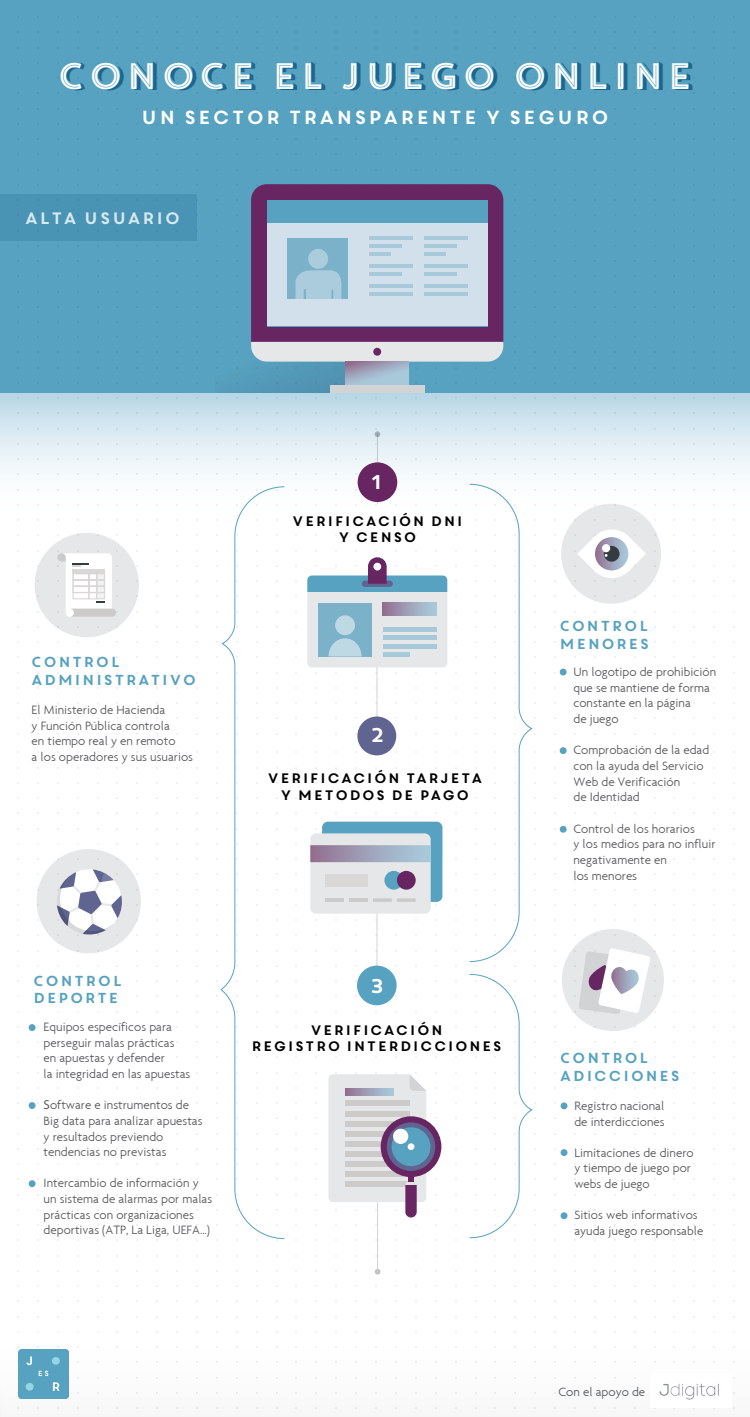
<style>
.page{position:relative;width:750px;height:1417px;background:#fff}
.page>*{position:absolute;margin:0;border:0;box-sizing:border-box;transform-origin:0 0}
.t1{font:36.81px "Core Circus 2 D In";color:#fff}
.t2{font:19.94px "Core Circus";color:#fff}
.t3{font:18.94px "Core Circus";color:#fff}
.t4{font:16.5px "Core Circus";color:#fff}
.t5{font:14.5px/17.4px "Core Circus";color:#57a2c0}
.t6{font:13.75px/16.5px "Core Circus";color:#000;text-align:center}
.t7{font:300 13.06px/15.6px "Agenda";color:#58595b}
.s1{font-family:"Myriad Pro";font-weight:400}
</style>
<div class="page">
<div style="left:0;top:393px;width:750px;height:126px;background:linear-gradient(to bottom,#c0dbe9,#fff)"></div>
<div style="left:0;top:0;width:750px;height:393px;background:#57a2c0"></div>
<div style="left:216px;top:265px;width:183px;height:127px;background:linear-gradient(to bottom,#58a4c2,#569cba)"></div>
<hr style="left:377px;top:433px;width:1px;height:71px;background:#d1d3d4">
<hr style="left:377px;top:660px;width:1px;height:71px;background:#d1d3d4">
<hr style="left:377px;top:913px;width:1px;height:70px;background:#d1d3d4">
<svg style="left:251px;top:184px;width:252px;height:177px;background:#895e8a"></svg>
<div style="left:267px;top:200px;width:221px;height:126px;background:#57a2c0"></div>
<svg style="left:346px;top:361px;width:63px;height:24px;background:#a2afc4"></svg>
<div style="left:330px;top:385px;width:95px;height:8px;background:#d1d3d4"></div>
<div style="left:373px;top:348px;width:8px;height:8px;background:#672562;border-radius:50%"></div>
<div style="left:267px;top:224px;width:221px;height:102px;background:#d1e0ea"></div>
<svg style="left:326px;top:298px;width:22px;height:1px"></svg>
<div style="left:288px;top:238px;width:60px;height:60px;background:#7bb1c9"></div>
<hr style="left:370px;top:236px;width:43px;height:4px;background:#a8c9da">
<hr style="left:370px;top:244px;width:32px;height:4px;background:#a8c9da">
<hr style="left:370px;top:252px;width:21px;height:4px;background:#a8c9da">
<hr style="left:370px;top:264px;width:43px;height:4px;background:#a8c9da">
<hr style="left:370px;top:272px;width:32px;height:4px;background:#a8c9da">
<hr style="left:370px;top:284px;width:43px;height:4px;background:#a8c9da">
<hr style="left:370px;top:292px;width:43px;height:4px;background:#a8c9da">
<hr style="left:425px;top:236px;width:43px;height:4px;background:#a8c9da">
<hr style="left:425px;top:244px;width:32px;height:4px;background:#a8c9da">
<hr style="left:425px;top:252px;width:21px;height:4px;background:#a8c9da">
<hr style="left:425px;top:264px;width:43px;height:4px;background:#a8c9da">
<hr style="left:425px;top:272px;width:32px;height:4px;background:#a8c9da">
<hr style="left:425px;top:284px;width:43px;height:4px;background:#a8c9da">
<hr style="left:425px;top:292px;width:43px;height:4px;background:#a8c9da">
<svg style="left:296px;top:270px;width:46px;height:28px"></svg>
<div style="left:308px;top:249px;width:20px;height:20px;background:#aaccdc;border-radius:50%"></div>
<div style="left:358px;top:462px;width:39px;height:40px;background:#672562;border-radius:50%"></div>
<div style="left:357px;top:716px;width:39px;height:39px;background:#5f6491;border-radius:50%"></div>
<div style="left:357px;top:965px;width:40px;height:40px;background:#57a2c0;border-radius:50%"></div>
<svg style="left:375px;top:428px;width:5px;height:9px"></svg>
<svg style="left:375px;top:1269px;width:5px;height:5px"></svg>
<svg style="left:322px;top:821px;width:120px;height:85px;background:#65a9c5"></svg>
<svg style="left:310px;top:828px;width:121px;height:85px;background:#d9e0e4"></svg>
<hr style="left:325px;top:898px;width:19px;height:4px;background:#cccbca">
<hr style="left:349px;top:898px;width:19px;height:4px;background:#cccbca">
<hr style="left:373px;top:898px;width:19px;height:4px;background:#cccbca">
<hr style="left:397px;top:898px;width:19px;height:4px;background:#cccbca">
<div style="left:325px;top:874px;width:43px;height:12px;background:#d9d8d7"></div>
<div style="left:310px;top:845px;width:121px;height:17px;background:linear-gradient(to right,#947191,#aad1e1)"></div>
<div style="left:384px;top:871px;width:19px;height:18px;background:#57a2c0;border-radius:50%"></div>
<div style="left:397px;top:871px;width:19px;height:18px;background:#672562;border-radius:50%"></div>
<svg style="left:307px;top:575px;width:140px;height:98px;background:#c6d8e0"></svg>
<div style="left:362px;top:580px;width:31px;height:7px;background:#5f6491;border-radius:3px"></div>
<div style="left:318px;top:603px;width:54px;height:53px;background:#7bb1c9"></div>
<svg style="left:329px;top:638px;width:33px;height:20px"></svg>
<div style="left:335px;top:615px;width:20px;height:20px;background:#bed8e4;border-radius:50%"></div>
<hr style="left:383px;top:652px;width:27px;height:4px;background:#a8c9da">
<hr style="left:383px;top:644px;width:53px;height:4px;background:#a8c9da">
<hr style="left:383px;top:636px;width:53px;height:4px;background:#a8c9da">
<div style="left:383px;top:627px;width:53px;height:5px;background:#a8c9da"></div>
<svg style="left:383px;top:603px;width:53px;height:12px"></svg>
<svg style="left:368px;top:557px;width:19px;height:27px"></svg>
<svg style="left:328px;top:1074px;width:98px;height:128px;background:#e4e4e6"></svg>
<svg style="left:410px;top:1074px;width:16px;height:16px"></svg>
<div style="left:345px;top:1111px;width:65px;height:5px;background:#cccbca"></div>
<div style="left:345px;top:1121px;width:65px;height:5px;background:#cccbca"></div>
<svg style="left:345px;top:1088px;width:49px;height:7px"></svg>
<div style="left:345px;top:1101px;width:65px;height:5px;background:#cccbca"></div>
<div style="left:345px;top:1181px;width:65px;height:6px;background:#cccbca"></div>
<div style="left:345px;top:1171px;width:65px;height:5px;background:#cccbca"></div>
<div style="left:345px;top:1161px;width:65px;height:5px;background:#cccbca"></div>
<div style="left:345px;top:1151px;width:65px;height:5px;background:#cccbca"></div>
<div style="left:345px;top:1141px;width:65px;height:5px;background:#cccbca"></div>
<div style="left:345px;top:1131px;width:65px;height:5px;background:#cccbca"></div>
<div style="left:408px;top:1175px;width:6px;height:7px;background:#672562"></div>
<div style="left:381px;top:1116px;width:60px;height:61px;background:#672562;border-radius:50%"></div>
<div style="left:387px;top:1122px;width:48px;height:49px;background:#5f6491;border-radius:50%"></div>
<div style="left:392px;top:1127px;width:38px;height:39px;background:#57a2c0;border-radius:50%"></div>
<div style="left:408px;top:1143px;width:6px;height:7px;background:#fff;border-radius:50%"></div>
<div style="left:393px;top:1128px;width:15px;height:16px;background:#fff;border-radius:50%"></div>
<svg style="left:405px;top:1182px;width:12px;height:35px"></svg>
<div style="left:0;top:194px;width:196px;height:46px;background:#4994b5"></div>
<svg style="left:469px;top:484px;width:64px;height:482px"></svg>
<svg style="left:469px;top:973px;width:64px;height:268px"></svg>
<svg style="left:220px;top:486px;width:65px;height:753px"></svg>
<hr style="left:377px;top:1202px;width:1px;height:70px;background:#d1d3d4">
<div style="left:35px;top:533px;width:104px;height:104px;background:#e6e7e8;border-radius:50%"></div>
<div style="left:561px;top:504px;width:100px;height:100px;background:#e6e7e8;border-radius:50%"></div>
<div style="left:562px;top:929px;width:102px;height:102px;background:#e6e7e8;border-radius:50%"></div>
<svg style="left:57px;top:550px;width:59px;height:67px"></svg>
<hr style="left:73px;top:569px;width:32px;height:4px;background:#d9d8d7">
<div style="left:37px;top:849px;width:104px;height:104px;background:#e6e7e8;border-radius:50%"></div>
<svg style="left:574px;top:529px;width:72px;height:53px"></svg>
<svg style="left:595px;top:537px;width:33px;height:33px"></svg>
<svg style="left:604px;top:546px;width:16px;height:16px"></svg>
<div style="left:602px;top:544px;width:8px;height:8px;background:#fff;border-radius:50%"></div>
<div style="left:561px;top:1102px;width:7px;height:7px;background:#57a2c0;border-radius:50%"></div>
<div style="left:561px;top:1149px;width:7px;height:7px;background:#57a2c0;border-radius:50%"></div>
<div style="left:561px;top:1212px;width:7px;height:7px;background:#57a2c0;border-radius:50%"></div>
<div style="left:29px;top:1024px;width:7px;height:7px;background:#57a2c0;border-radius:50%"></div>
<div style="left:29px;top:1102px;width:7px;height:7px;background:#57a2c0;border-radius:50%"></div>
<div style="left:29px;top:1180px;width:7px;height:7px;background:#57a2c0;border-radius:50%"></div>
<div style="left:560px;top:668px;width:7px;height:7px;background:#57a2c0;border-radius:50%"></div>
<div style="left:560px;top:747px;width:7px;height:7px;background:#57a2c0;border-radius:50%"></div>
<div style="left:560px;top:826px;width:7px;height:6px;background:#57a2c0;border-radius:50%"></div>
<svg style="left:611px;top:948px;width:39px;height:65px"></svg>
<svg style="left:574px;top:949px;width:46px;height:65px"></svg>
<svg style="left:78px;top:869px;width:24px;height:3px"></svg>
<svg style="left:114px;top:873px;width:8px;height:48px"></svg>
<svg style="left:57px;top:872px;width:57px;height:64px"></svg>
<img style="left:19px;top:1349px;width:49px;height:49px">
<h1 class="t1" style="left:56px;top:51px;width:640px">CoNOCE EL JUEGO ONLINE</h1>
<h3 class="t3" style="left:140px;top:105px;width:471px">UN SECTOR TRANSPARENTE Y SEGURO</h3>
<p class="t4" style="left:24px;top:207px;width:158px">ALTA USUARIO</p>
<h2 class="t2" style="left:370px;top:468px;width:16px">1</h2>
<p class="t5" style="left:31px;top:653px;width:168px">CONTROL<br>ADMINISTRATIVO</p>
<p class="t7" style="left:32px;top:701px;width:163px">El Ministerio de Hacienda<br>y Función Pública controla<br>en tiempo real y en remoto<br>a los operadores y sus usuarios</p>
<p class="t6" style="left:292px;top:512px;width:173px">VERIFICACIÓN DNI<br>Y CENSO</p>
<h2 class="t2" style="left:369px;top:721px;width:18px">2</h2>
<p class="t6" style="left:267px;top:769px;width:218px">VERIFICACIÓN TARJETA<br>Y METODOS DE PAGO</p>
<p class="t5" style="left:33px;top:971px;width:92px">CONTROL</p>
<h2 class="t2" style="left:369px;top:972px;width:18px">3</h2>
<p class="t5" style="left:33px;top:988px;width:88px">DEPORTE</p>
<p class="t7" style="left:44px;top:1018px;width:148px">Equipos específicos para perseguir malas prácticas en apuestas y defender<br>la integridad en las apuestas</p>
<p class="t7" style="left:44px;top:1097px;width:160px"><span class="s1">S</span>oftware e instrumentos de<br>Big data para analizar apuestas y resultados previendo tendencias no previstas</p>
<p class="t7" style="left:44px;top:1175px;width:170px">Intercambio de información y un sistema de alarmas por malas prácticas con organizaciones deportivas (ATP, La Liga, UEFA…)</p>
<p class="t6" style="left:251px;top:1021px;width:253px">VERIFICACIÓN<br>REGISTRO INTERDICCIONES</p>
<p class="t5" style="left:559px;top:617px;width:93px">CONTROL<br>MENORES</p>
<p class="t7" style="left:573px;top:664px;width:144px">Un logotipo de prohibición que se mantiene de forma constante en la página<br>de juego</p>
<p class="t7" style="left:573px;top:742px;width:137px">Comprobación de la edad con la ayuda del Servicio<br>Web de Verificación<br>de Identidad</p>
<p class="t7" style="left:573px;top:820px;width:144px">Control de los horarios<br>y los medios para no influir negativamente en<br>los menores</p>
<p class="t5" style="left:559px;top:1048px;width:123px">CONTROL<br>ADICCIONES</p>
<p class="t7" style="left:574px;top:1097px;width:92px">Registro nacional de interdicciones</p>
<p class="t7" style="left:574px;top:1144px;width:121px">Limitaciones de dinero y tiempo de juego por webs de juego</p>
<p class="t7" style="left:574px;top:1207px;width:131px">Sitios web informativos ayuda juego responsable</p>
<p class="t7" style="left:558px;top:1384px;width:88px">Con el apoyo de</p>
</div>
